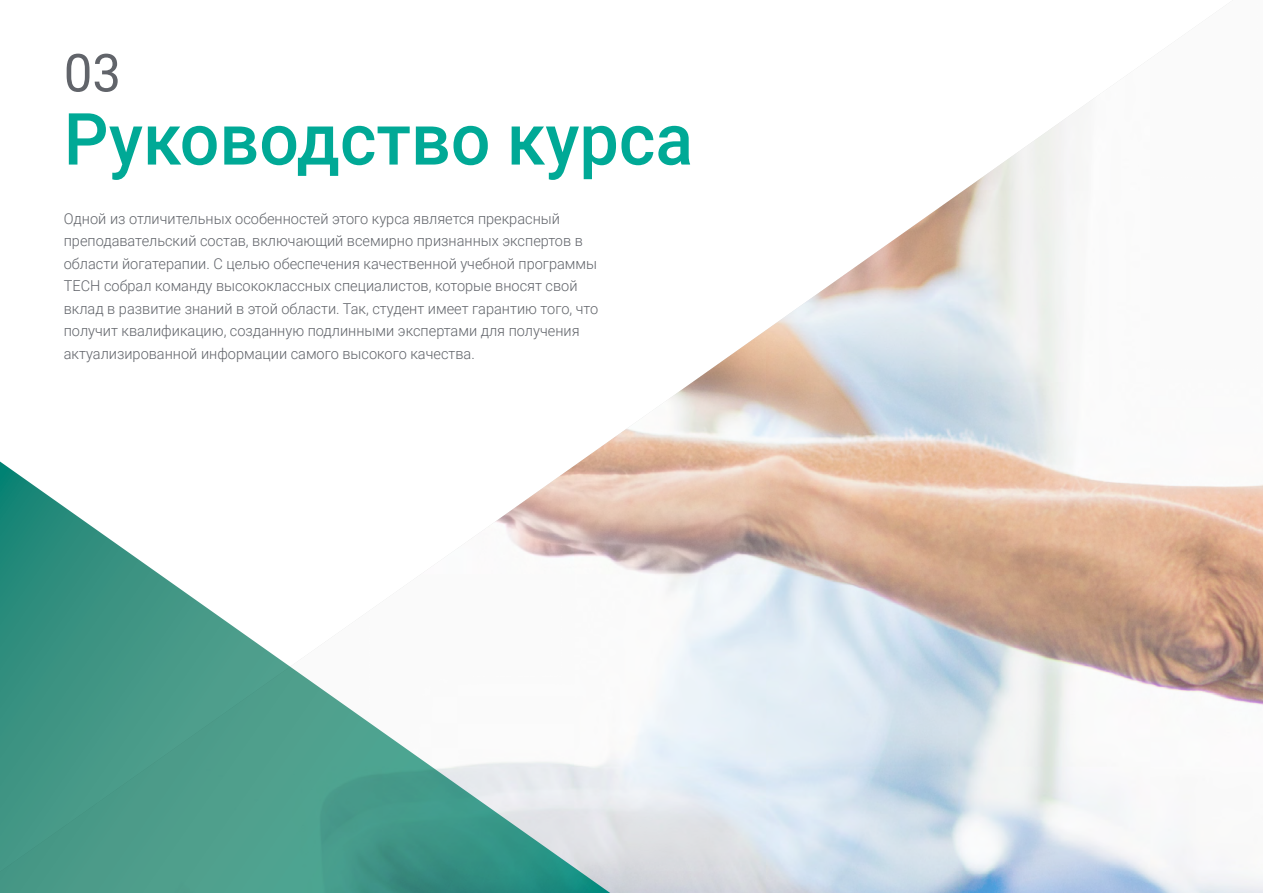
<style>
.page{position:relative;width:1263px;height:893px;background:#fff}
.page>*{position:absolute;margin:0;border:0;box-sizing:border-box;transform-origin:0 0}
.t1{font:500 72px "Roboto";color:#00a996}
.t2{font:52.5px "Roboto";color:#61646a}
.t3{font:300 15px/22.5px "Roboto";color:#61646a}
</style>
<div class="page">
<img style="left:602px;top:19px;width:661px;height:874px">
<svg style="left:0;top:446px;width:640px;height:447px"></svg>
<h2 class="t2" style="left:64px;top:36px;width:59px">03</h2>
<h1 class="t1" style="left:64px;top:89px;width:631px">Руководство курса</h1>
<p class="t3" style="left:64px;top:207px;width:536px">Одной из отличительных особенностей этого курса является прекрасный преподавательский состав, включающий всемирно признанных экспертов в области йогатерапии. С целью обеспечения качественной учебной программы TECH собрал команду высококлассных специалистов, которые вносят свой вклад в развитие знаний в этой области. Так, студент имеет гарантию того, что получит квалификацию, созданную подлинными экспертами для получения актуализированной информации самого высокого качества.</p>
</div>
